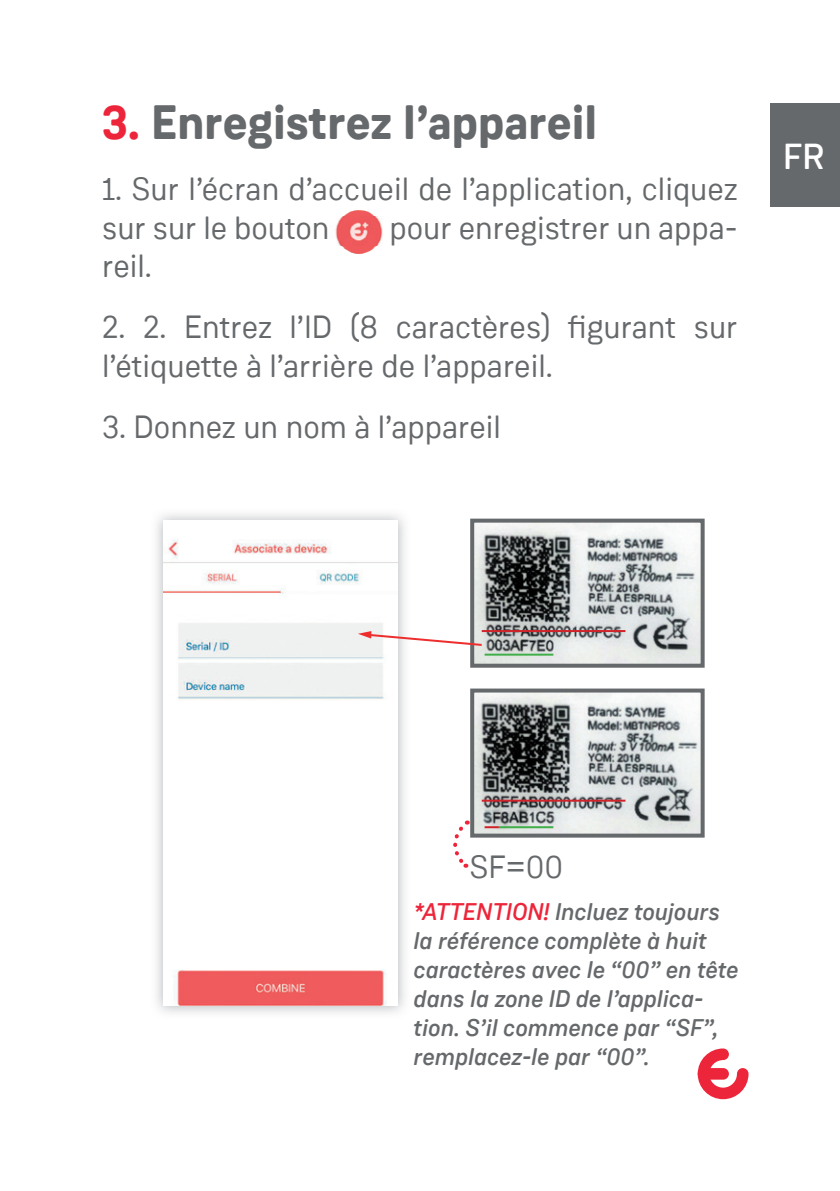
<style>
.page{position:relative;width:840px;height:1191px;background:#fff}
.page>*{position:absolute;margin:0;border:0;box-sizing:border-box;transform-origin:0 0}
.t1{font:700 48px "Weissenhof Grotesk";color:#66696b}
.t2{font:500 36px "Weissenhof Grotesk";color:#fff}
.t3{font:32px/38.4px "Weissenhof Grotesk";color:#66696b}
.t4{font:italic 500 24px/28.8px "Weissenhof Grotesk";color:#66696b}
.s1{color:#ed253a}
</style>
<div class="page">
<svg style="left:697px;top:1048px;width:51px;height:51px"></svg>
<div style="left:697px;top:1068px;width:31px;height:11px;background:#ed253a;border-radius:6px"></div>
<img style="left:344px;top:210px;width:30px;height:6px">
<img style="left:335px;top:216px;width:48px;height:38px">
<img style="left:163px;top:538px;width:234px;height:467px">
<img style="left:475px;top:523px;width:224px;height:139px">
<div style="left:470px;top:518px;width:234px;height:149px;border:4px solid #66696b"></div>
<svg style="left:357px;top:631px;width:126px;height:16px"></svg>
<hr style="left:481px;top:630px;width:144px;height:2px;background:#d1232a">
<hr style="left:484px;top:653px;width:69px;height:2px;background:#40ae49">
<img style="left:475px;top:693px;width:224px;height:139px">
<div style="left:470px;top:688px;width:234px;height:149px;border:4px solid #66696b"></div>
<hr style="left:481px;top:799px;width:144px;height:2px;background:#d1232a">
<svg style="left:484px;top:826px;width:14px;height:2px"></svg>
<hr style="left:498px;top:826px;width:55px;height:2px;background:#40ae49">
<div style="left:769px;top:103px;width:70px;height:103px;background:#66696b"></div>
<svg style="left:453px;top:820px;width:15px;height:48px"></svg>
<h1 class="t1" style="left:102px;top:92px;width:496px"><span class="s1">3.</span> Enregistrez l’appareil</h1>
<p class="t3" style="left:102px;top:170px;width:636px">1. Sur l’écran d’accueil de l’application, cliquez sur sur le bouton</p>
<p class="t3" style="left:389px;top:208px;width:349px">pour enregistrer un appa-</p>
<p class="t3" style="left:102px;top:247px;width:51px">reil.</p>
<p class="t3" style="left:102px;top:308px;width:636px">2. 2. Entrez l’ID (8 caractères) figurant sur l’étiquette à l’arrière de l’appareil.</p>
<p class="t3" style="left:102px;top:407px;width:400px">3. Donnez un nom à l’appareil</p>
<p class="t2" style="left:782px;top:134px;width:43px">FR</p>
<p class="t3" style="left:469px;top:847px;width:95px">SF=00</p>
<p class="t4" style="left:414px;top:898px;width:326px"><span class="s1">*ATTENTION!</span> Incluez toujours la référence complète à huit caractères avec le “00” en tête dans la zone ID de l’applica&shy;tion. S’il commence par “SF”, remplacez-le par “00”.</p>
</div>
